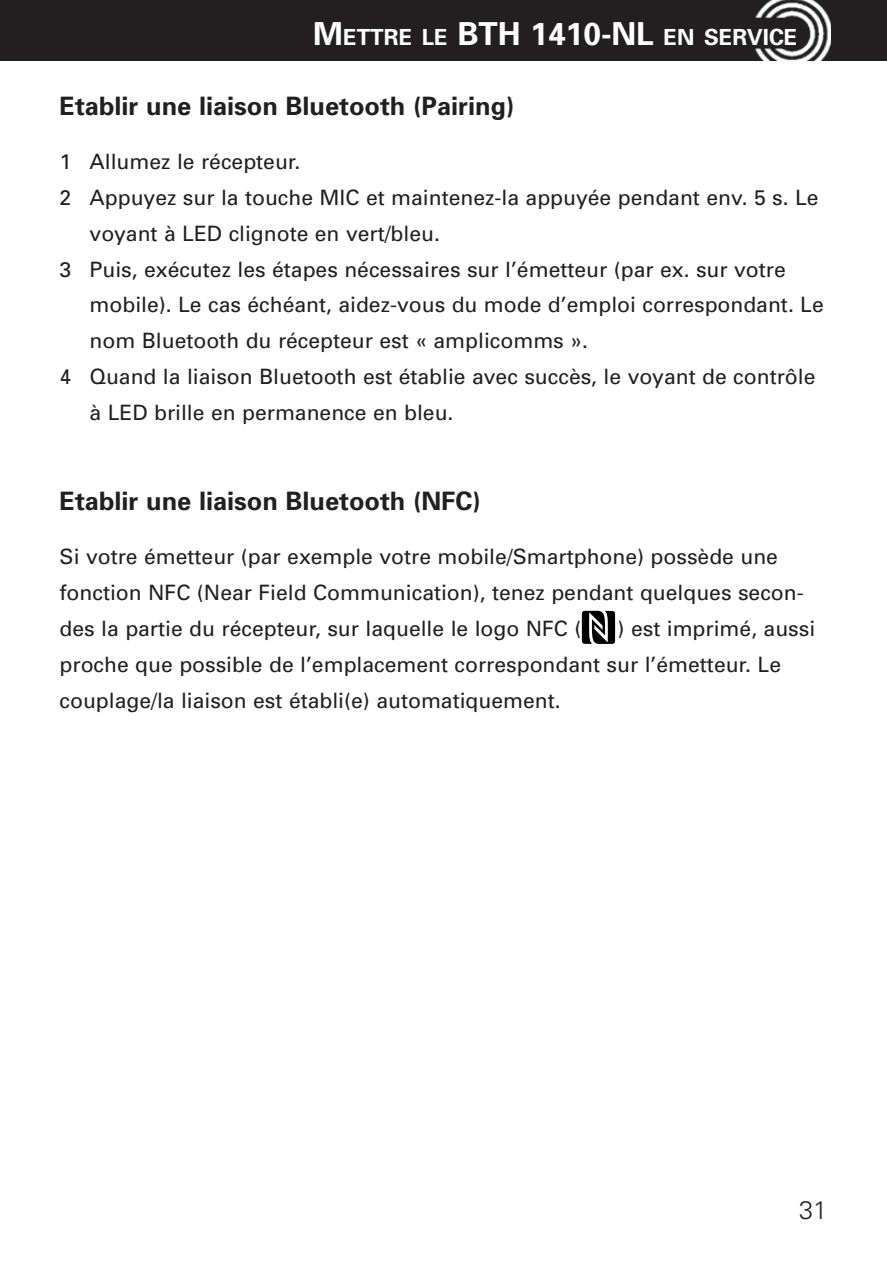
<style>
.page{position:relative;width:887px;height:1261px;background:#fff}
.page>*{position:absolute;margin:0;border:0;box-sizing:border-box;transform-origin:0 0}
.t1{font:700 25.43px "Univers";color:#231f20}
.t2{font:300 25.43px "Univers";color:#231f20}
.t3{font:700 22.28px "Univers";color:#fff}
.t4{font:21.15px/36px "Univers";color:#231f20}
.s1{font-size:31.72px}
</style>
<div class="page">
<div style="left:3px;top:0;width:884px;height:61px;background:#231f20"></div>
<img style="left:755px;top:0;width:75px;height:61px">
<svg style="left:582px;top:611px;width:33px;height:33px"></svg>
<div style="left:0;top:0;width:60px;height:61px;background:#231f20"></div>
<p class="t3" style="left:313px;top:29px;width:485px"><span class="s1">M</span>ETTRE LE <span class="s1">BTH 1410-NL</span> EN SERVICE</p>
<p class="t1" style="left:60px;top:96px;width:456px">Etablir une liaison Bluetooth (Pairing)</p>
<p class="t4" style="left:60px;top:145px;width:242px">1 Allumez le récepteur.</p>
<p class="t4" style="left:60px;top:181px;width:760px">2 Appuyez sur la touche MIC et maintenez-la appuyée pendant env. 5 s. Le</p>
<p class="t4" style="left:90px;top:217px;width:352px">voyant à LED clignote en vert/bleu.</p>
<p class="t4" style="left:60px;top:253px;width:727px">3 Puis, exécutez les étapes nécessaires sur l’émetteur (par ex. sur votre</p>
<p class="t4" style="left:90px;top:289px;width:735px">mobile). Le cas échéant, aidez-vous du mode d’emploi correspondant. Le</p>
<p class="t4" style="left:90px;top:325px;width:500px">nom Bluetooth du récepteur est « amplicomms ».</p>
<p class="t4" style="left:60px;top:361px;width:757px">4 Quand la liaison Bluetooth est établie avec succès, le voyant de contrôle</p>
<p class="t4" style="left:90px;top:397px;width:365px">à LED brille en permanence en bleu.</p>
<p class="t1" style="left:60px;top:492px;width:422px">Etablir une liaison Bluetooth (NFC)</p>
<p class="t4" style="left:60px;top:540px;width:745px">Si votre émetteur (par exemple votre mobile/Smartphone) possède une fonction NFC (Near Field Communication), tenez pendant quelques secon&shy;des la partie du récepteur, sur laquelle le logo NFC (</p>
<p class="t4" style="left:60px;top:612px;width:757px;text-indent:558px">) est imprimé, aussi proche que possible de l’emplacement correspondant sur l’émetteur. Le couplage/la liaison est établi(e) automatiquement.</p>
<p class="t2" style="left:799px;top:1200px;width:30px">31</p>
</div>
